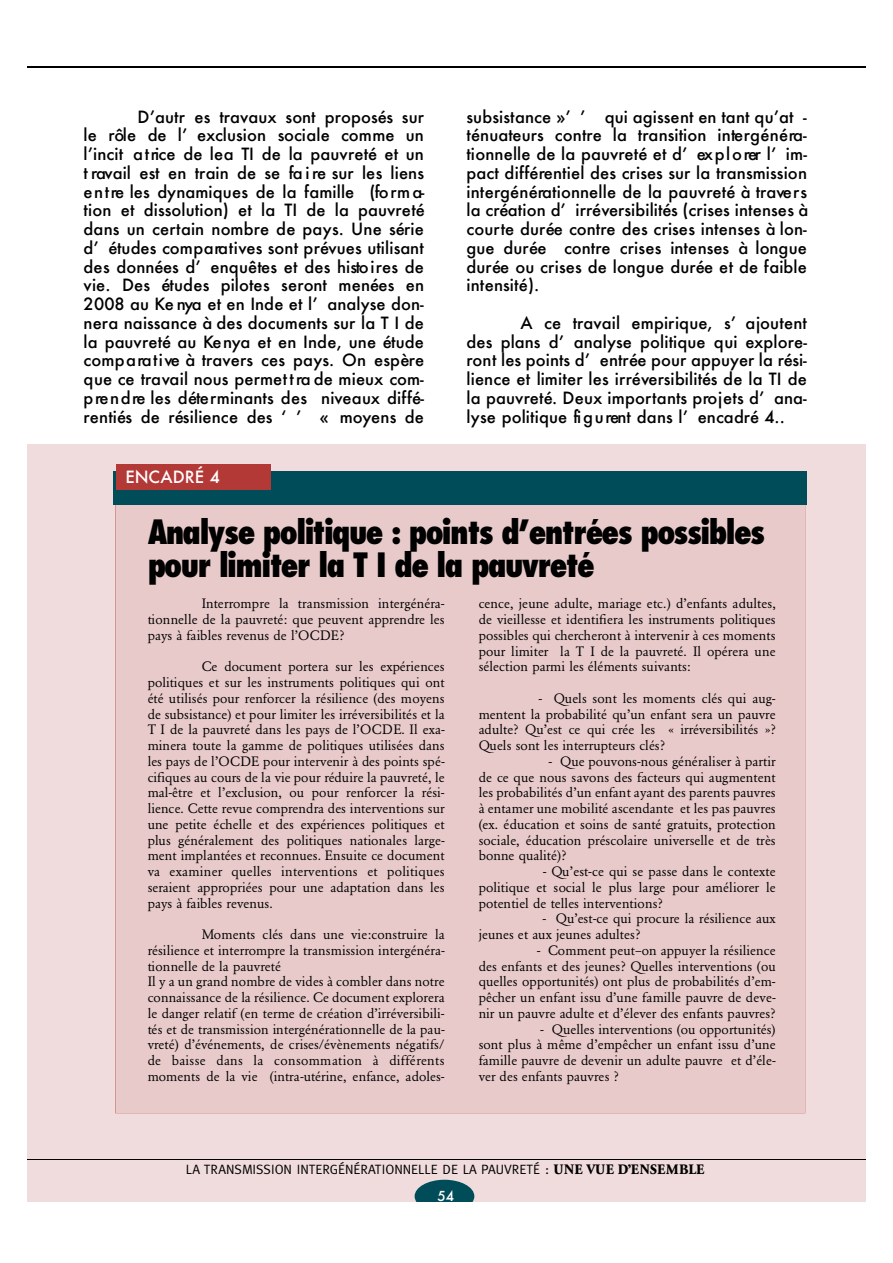
<style>
.page{position:relative;width:893px;height:1263px;background:#fff}
.page>*{position:absolute;margin:0;border:0;box-sizing:border-box;transform-origin:0 0}
.t1{font:800 condensed 32.7px/32.7px "Futura";letter-spacing:-.05em;color:#000}
.t2{font:500 16.5px/18.8px "Futura";letter-spacing:.005em;color:#000;text-align:justify}
.t3{font:500 16.5px "Futura";color:#fff}
.t4{font:13.5px/15.8px "Garamond BE";color:#000;text-align:justify}
.t5{font:13.5px "Meta Caps";color:#000}
.t6{font:500 13.5px "Futura";color:#fff}
.s1{font-family:"Garamond BE";font-weight:700}
</style>
<div class="page">
<div style="left:27px;top:444px;width:838px;height:757px;background:#f0dcdc"></div>
<div style="left:115px;top:505px;width:690px;height:608px;background:#e9caca"></div>
<svg style="left:414px;top:1180px;width:60px;height:21px"></svg>
<hr style="left:27px;top:1159px;width:838px;height:1px;background:#000">
<hr style="left:27px;top:66px;width:838px;height:1px;background:#000">
<div style="left:113px;top:471px;width:693px;height:34px;background:#004c59"></div>
<div style="left:116px;top:464px;width:154px;height:26px;background:#b33937"></div>
<p class="t2" style="left:84px;top:107px;width:343px;text-indent:54px">D ’a u tr es travaux sont proposés sur le rôle de l’ exclusion sociale comme un l’in c it a t rice de lea TI de la pauvreté et un t ravail est en train de se fa i re sur les liens e n t re les dynamiques de la famille (fo rm a&shy;tion et dissolution) et la TI de la pauvreté dans un certain nombre de pays. Une série d’ études comp a ra tives sont prévues utilisant des données d’ enqu ê tes et des histo i res de vie. Des études pilotes seront menées en 2008 au Ke nya et en Inde et l’ analyse don&shy;n e ra naissance à des documents sur la T I de la pauvreté au Ke nya et en Inde, une étude c o mp a ra t i ve à travers ces pays. On espère que ce travail nous perm et t ra de mieux com&shy;p re n d re les déte rminants des niveaux diffé&shy;rentiés de résilience des ‘ ’ « moyens de</p>
<p class="t2" style="left:466px;top:107px;width:343px">su b sistance »’ ’ qui agissent en tant qu ’a t - té n u a teurs contre la transition inte rg é n é ra&shy;tionnelle de la pauvreté et d’ ex p l o rer l’ im&shy;pact diffé rentiel des crises sur la tra n sm issio n in te rg é n é rationnelle de la pauvreté à trave r s la création d’ irré versibilités (crises intenses à c o u rte durée contre des crises intenses à lon&shy;gue durée contre crises intenses à longue durée ou crises de longue durée et de fa ib le in te n sité ).</p>
<p class="t2" style="left:466px;top:313px;width:342px;text-indent:54px">A ce travail emp irique, s’ ajo u te n t des plans d’ analyse politique qui ex p lo re&shy;ront les points d’ entrée pour appuyer la rési&shy;lience et limiter les irré versibilités de la TI de la pauvreté. Deux imp o rtants pro jets d’ ana&shy;lyse politique fi g u rent dans l’ encadré 4..</p>
<p class="t3" style="left:125px;top:466px;width:96px">ENCADRÉ 4</p>
<h1 class="t1" style="left:148px;top:518px;width:619px">Analyse politique : points d’entrées possibles pour limiter la T I de la pauvre té</h1>
<p class="t4" style="left:148px;top:597px;width:298px;text-indent:54px">Interrompre la transmission intergénéra&shy;tionnelle de la pauvreté: que peuvent apprendre les pays à faibles revenus de l’OCDE?</p>
<p class="t4" style="left:148px;top:660px;width:299px;text-indent:54px">Ce document portera sur les expériences politiques et sur les instruments politiques qui ont été utilisés pour renforcer la résilience (des moyens de subsistance) et pour limiter les irréversibilités et la T I de la pauvreté dans les pays de l’OCDE. Il exa&shy;minera toute la gamme de politiques utilisées dans les pays de l’OCDE pour intervenir à des points spé&shy;cifiques au cours de la vie pour réduire la pauvreté, le mal-être et l’exclusion, ou pour renforcer la rési&shy;lience. Cette revue comprendra des interventions sur une petite échelle et des expériences politiques et plus généralement des politiques nationales large&shy;ment implantées et reconnues. Ensuite ce document va examiner quelles interventions et politiques seraient appropriées pour une adaptation dans les pays à faibles revenus.</p>
<p class="t4" style="left:148px;top:928px;width:298px;text-align:left;text-indent:54px">Moments clés dans une vie:construire la résilience et interrompre la transmission intergénéra&shy;tionnelle de la pauvreté<br>Il y a un grand nombre de vides à combler dans notre c o n n a issance de la résilience. Ce document explorera le danger relatif (en terme de création d’irréversibili&shy;tés et de transmission intergénérationnelle de la pau&shy;vreté) d’événements, de crises/évènements néga tifs/ de baisse dans la consommation à différents moments de la vie (intra-utérine, enfance, adoles-</p>
<p class="t4" style="left:478px;top:597px;width:298px">cence, jeune adulte, mariage etc.) d’enfants adultes, de vieillesse et identifiera les instruments politiques possibles qui ch e rcheront à intervenir à ces moments pour limiter la T I de la pauvreté. Il opérera une sélection parmi les éléments suivants:</p>
<p class="t4" style="left:478px;top:692px;width:298px;text-indent:60px">- Quels sont les moments clés qui aug&shy;mentent la probabilité qu’un enfant sera un pauvre adulte? Qu’est ce qui crée les « irréversibilités »?<br>Quels sont les interrupteurs clés?</p>
<p class="t4" style="left:478px;top:755px;width:298px;text-indent:70px">- Que pouvons-nous généraliser à partir de ce que nous savons des facteurs qui augmentent les probabilités d’un enfant ayant des parents pauvres à entamer une mobilité ascendante et les pas pauvres (ex. éducation et soins de santé gratuits, protection sociale, éducation préscolaire universelle et de très bonne qualité)?</p>
<p class="t4" style="left:478px;top:865px;width:298px;text-indent:64px">- Qu’est-ce qui se passe dans le contexte politique et social le plus large pour améliorer le potentiel de telles interventions?</p>
<p class="t4" style="left:478px;top:912px;width:298px;text-indent:64px">- Qu’est-ce qui procure la résilience aux jeunes et aux jeunes adultes?</p>
<p class="t4" style="left:478px;top:944px;width:298px;text-indent:58px">- Comment peut–on appuyer la résilience des enfants et des jeunes? Quelles interventions (ou quelles opportunités) ont plus de probabilités d’em&shy;p ê cher un enfant issu d’une famille pauvre de deve&shy;nir un pauvre adulte et d’élever des enfants pauvres?</p>
<p class="t4" style="left:478px;top:1022px;width:298px;text-indent:62px">- Quelles interventions (ou opportunités) sont plus à même d’empêcher un enfant issu d’une famille pauvre de devenir un adulte pauvre et d’éle&shy;ver des enfants pauvres ?</p>
<p class="t5" style="left:186px;top:1163px;width:520px">LA TRANSMISSION INTERGÉNÉRATIONNELLE DE LA PAUVRETÉ : <span class="s1">UNE VUE D’ENSEMBLE</span></p>
<p class="t6" style="left:437px;top:1187px;width:18px">54</p>
</div>
